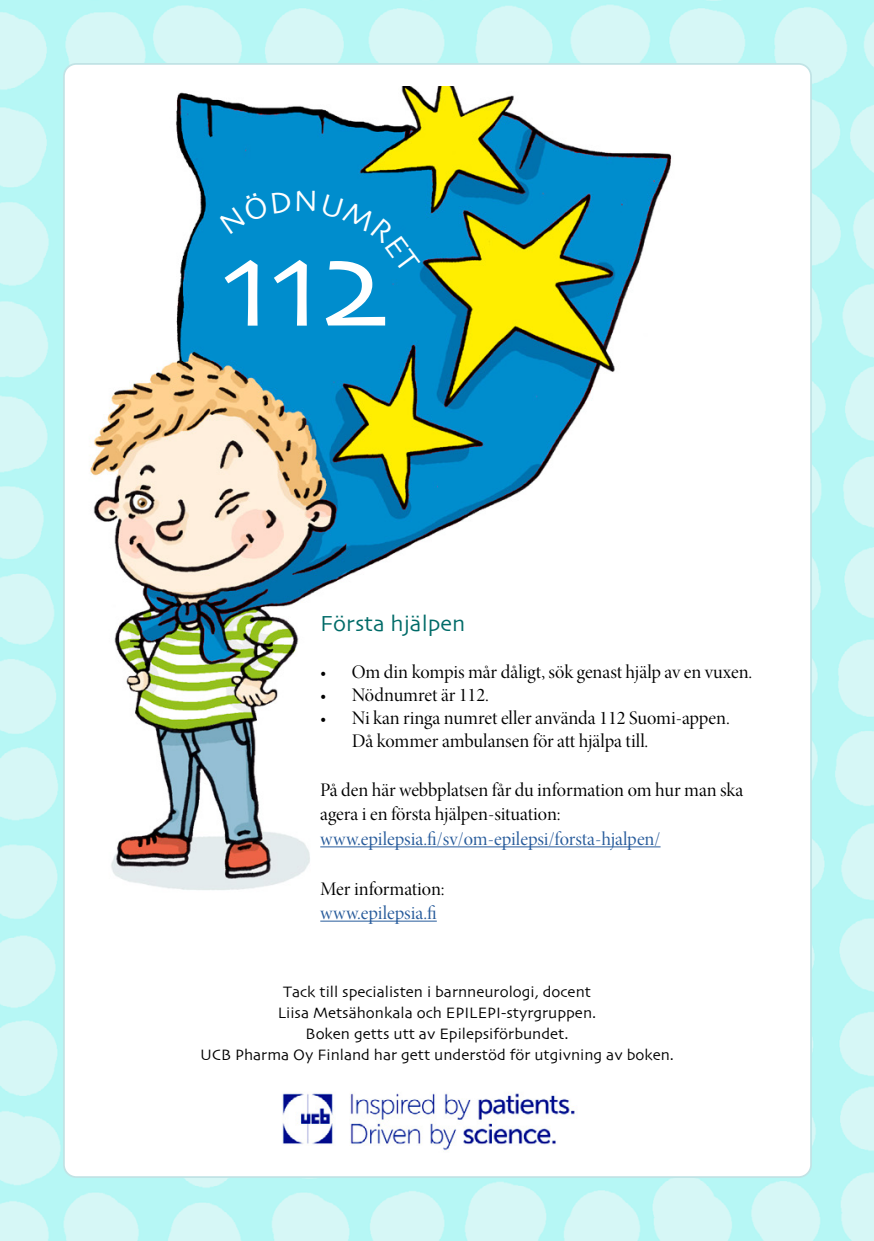
<style>
.page{position:relative;width:874px;height:1241px;background:#fff}
.page>*{position:absolute;margin:0;border:0;box-sizing:border-box;transform-origin:0 0}
.t1{font:129.15px "Skia";color:#fff}
.Leipis_turkoosi_oike{font:22.75px "Skia";color:#006b68}
.bullets_musta_serif{font:19.25px/23.1px "Minion Pro Disp";color:#000}
.leipis{font:19.25px/24.5px "Minion Pro Disp";letter-spacing:-.005em;color:#000}
.leipis-2{font:19.25px "Minion Pro Disp";letter-spacing:.005em;color:#275b9b}
.leipis_musta_erikois{font:15.75px/21px "Skia";color:#000;text-align:center}
.s1{color:#275b9b}
</style>
<div class="page">
<img style="left:0;top:0;width:873px;height:1240px">
<div style="left:64px;top:64px;width:746px;height:1112px;background:#fff;border-radius:12px"></div>
<img style="left:90px;top:87px;width:582px;height:803px">
<img style="left:282px;top:1093px;width:295px;height:58px">
<hr style="left:320px;top:846px;width:340px;height:1px;background:#275b9b">
<hr style="left:320px;top:920px;width:116px;height:1px;background:#275b9b">
<div style="left:219px;top:191px;width:72px;height:43px;background:#008dcd"></div>
<svg style="left:297px;top:191px;width:18px;height:21px"></svg>
<div style="left:321px;top:195px;width:99px;height:79px;background:#008dcd"></div>
<h1 class="t1" style="left:222px;top:206px;width:166px">112</h1>
<p class="Leipis_turkoosi_oike" style="left:320px;top:610px;width:146px">Första hjälpen</p>
<p class="bullets_musta_serif" style="left:320px;top:660px;width:433px">• Om din kompis mår dåligt, sök genast hjälp av en vuxen.</p>
<p class="bullets_musta_serif" style="left:320px;top:683px;width:170px">• Nödnumret är 112.</p>
<p class="bullets_musta_serif" style="left:351px;top:706px;width:379px;text-indent:-32px">• Ni kan ringa numret eller använda 112 Suomi-appen.<br>Då kommer ambulansen för att hjälpa till.</p>
<p class="leipis" style="left:320px;top:777px;width:424px">På den här webbplatsen får du information om hur man ska agera i en första hjälpen-situation: <span class="s1">www.epilepsia.fi/sv/om-epilepsi/forsta-hjalpen/</span></p>
<p class="leipis" style="left:320px;top:876px;width:126px">Mer information:</p>
<p class="leipis-2" style="left:320px;top:901px;width:118px">www.epilepsia.fi</p>
<p class="leipis_musta_erikois" style="left:277px;top:982px;width:320px">Tack till specialisten i barnneurologi, docent<br>Liisa Metsähonkala och EPILEPI-styrgruppen.</p>
<p class="leipis_musta_erikois" style="left:305px;top:1024px;width:264px">Boken getts utt av Epilepsiförbundet.</p>
<p class="leipis_musta_erikois" style="left:200px;top:1045px;width:475px">UCB Pharma Oy Finland har gett understöd för utgivning av boken.</p>
</div>
